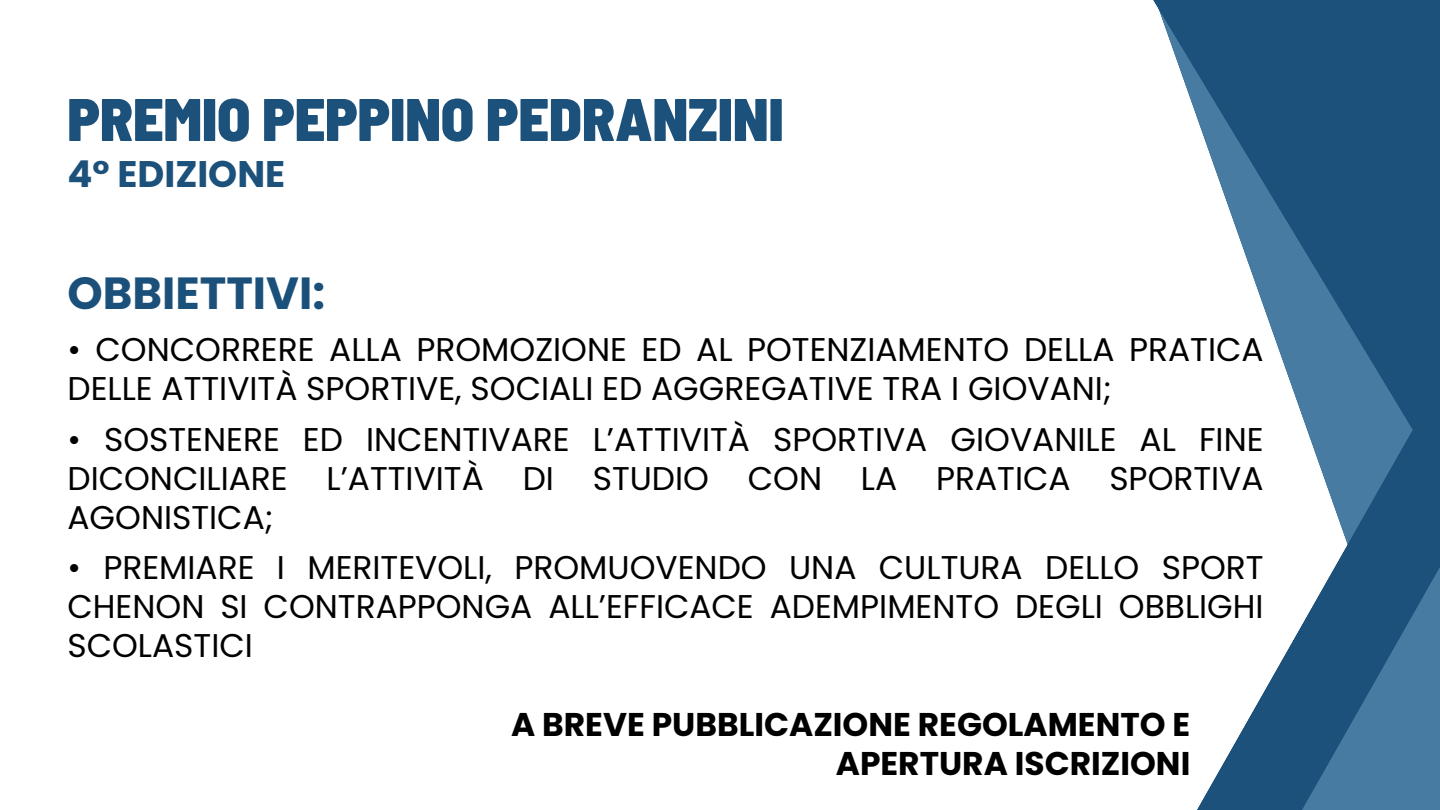
<style>
.page{position:relative;width:1440px;height:810px;background:#fff}
.page>*{position:absolute;margin:0;border:0;box-sizing:border-box;transform-origin:0 0}
.t1{font:900 semi-condensed 60px "Barlow";color:#1b517b}
.t2{font:700 45px "Poppins";color:#1b507a}
.t3{font:700 37px "Poppins";color:#1b517b}
.t4{font:32.9px/39px "Poppins";color:#000;text-align:justify}
.t5{font:700 32.9px "Poppins";color:#000}
</style>
<div class="page">
<div style="left:1153px;top:0;width:287px;height:17px;background:#1b517b"></div>
<svg style="left:1161px;top:17px;width:279px;height:793px"></svg>
<p class="t1" style="left:68px;top:81px;width:718px">PREMIO PEPPINO PEDRANZINI</p>
<p class="t3" style="left:68px;top:149px;width:219px">4° EDIZIONE</p>
<p class="t2" style="left:68px;top:262px;width:259px">OBBIETTIVI:</p>
<p class="t4" style="left:68px;top:330px;width:1198px">• CONCORRERE ALLA PROMOZIONE ED AL POTENZIAMENTO DELLA PRATICA<br>DELLE ATTIVITÀ SPORTIVE, SOCIALI ED AGGREGATIVE TRA I GIOVANI;</p>
<p class="t4" style="left:68px;top:420px;width:1198px">• SOSTENERE ED INCENTIVARE L’ATTIVITÀ SPORTIVA GIOVANILE AL FINE DICONCILIARE L’ATTIVITÀ DI STUDIO CON LA PRATICA SPORTIVA AGONISTICA;</p>
<p class="t4" style="left:68px;top:548px;width:1198px">• PREMIARE I MERITEVOLI, PROMUOVENDO UNA CULTURA DELLO SPORT CHENON SI CONTRAPPONGA ALL’EFFICACE ADEMPIMENTO DEGLI OBBLIGHI SCOLASTICI</p>
<p class="t5" style="left:511px;top:702px;width:681px">A BREVE PUBBLICAZIONE REGOLAMENTO E</p>
<p class="t5" style="left:836px;top:741px;width:356px">APERTURA ISCRIZIONI</p>
</div>
